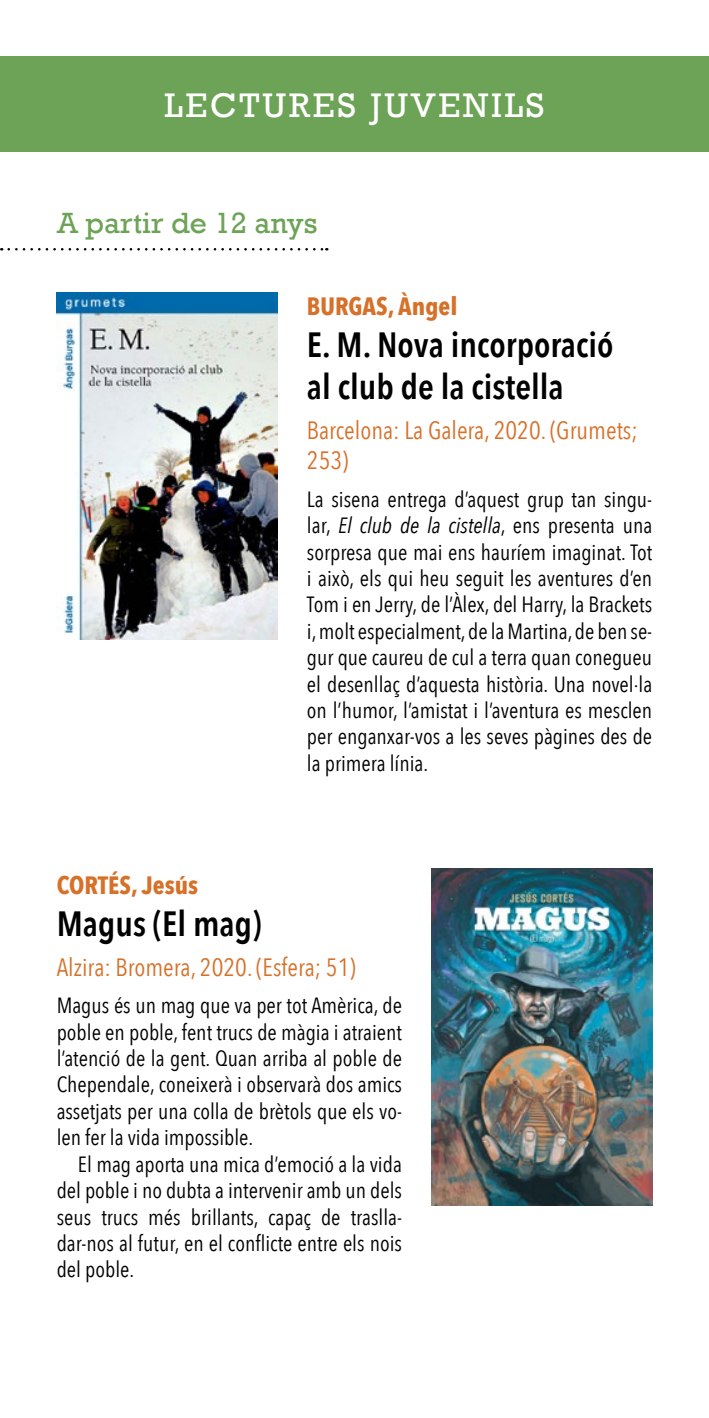
<style>
.page{position:relative;width:709px;height:1418px;background:#fff}
.page>*{position:absolute;margin:0;border:0;box-sizing:border-box;transform-origin:0 0}
.t1{font:600 35px/42px "Avenir Next Condensed";color:#000}
.t2{font:35px "Rockwell";letter-spacing:.08em;color:#fff}
.t3{font:30px "Rockwell";color:#6ca356}
.t4{font:25px/30px "Avenir Next Condensed";color:#d6712a}
.t5{font:700 25px "Avenir Next Condensed";color:#d6712a}
.t6{font:22px/26.5px "Avenir Next Condensed";color:#000;text-align:justify}
.s1{font-style:italic}
</style>
<div class="page">
<img style="left:57px;top:293px;width:220px;height:346px">
<img style="left:432px;top:868px;width:220px;height:337px">
<svg style="left:9px;top:248px;width:318px;height:2px"></svg>
<div style="left:0;top:57px;width:709px;height:95px;background:#6ca356"></div>
<h1 class="t2" style="left:164px;top:85px;width:381px">LECTURES JUVENILS</h1>
<h2 class="t3" style="left:57px;top:205px;width:262px">A PARTIR DE 12 ANYS</h2>
<p class="t5" style="left:307px;top:291px;width:152px">BURGAS, Àngel</p>
<h1 class="t1" style="left:307px;top:323px;width:308px">E. M. Nova incorporació al club de la cistella</h1>
<p class="t4" style="left:307px;top:414px;width:332px">Barcelona: La Galera, 2020. (Grumets;<br>253)</p>
<p class="t6" style="left:307px;top:485px;width:347px">La sisena entrega d’aquest grup tan singu&shy;lar, <span class="s1">El club de la cistella</span>, ens presenta una sorpresa que mai ens hauríem imaginat. Tot i això, els qui heu seguit les aventures d’en Tom i en Jerry, de l’Àlex, del Harry, la Brackets i, molt especialment, de la Martina, de ben se&shy;gur que caureu de cul a terra quan conegueu el desenllaç d’aquesta història. Una novel·la on l’humor, l’amistat i l’aventura es mesclen per enganxar-vos a les seves pàgines des de la primera línia.</p>
<p class="t5" style="left:57px;top:869px;width:143px">CORTÉS, Jesús</p>
<h1 class="t1" style="left:57px;top:901px;width:206px">Magus (El mag)</h1>
<p class="t4" style="left:57px;top:950px;width:300px">Alzira: Bromera, 2020. (Esfera; 51)</p>
<p class="t6" style="left:57px;top:991px;width:347px">Magus és un mag que va per tot Amèrica, de poble en poble, fent trucs de màgia i atraient l’atenció de la gent. Quan arriba al poble de Chependale, coneixerà i observarà dos amics assetjats per una colla de brètols que els vo&shy;len fer la vida impossible.</p>
<p class="t6" style="left:57px;top:1149px;width:347px;text-indent:21px">El mag aporta una mica d’emoció a la vida del poble i no dubta a intervenir amb un dels seus trucs més brillants, capaç de traslla&shy;dar-nos al futur, en el conflicte entre els nois del poble.</p>
</div>
